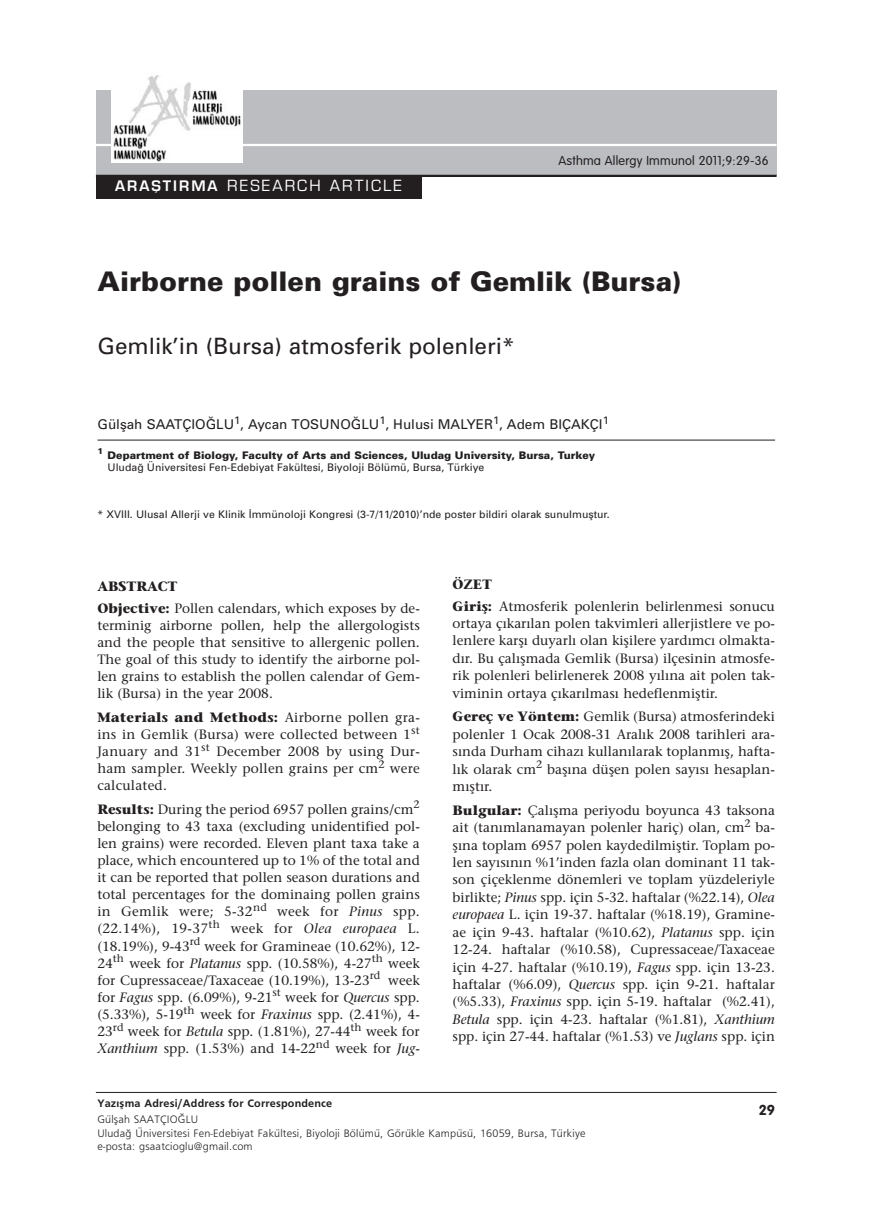
<style>
.page{position:relative;width:872px;height:1211px;background:#fff}
.page>*{position:absolute;margin:0;border:0;box-sizing:border-box;transform-origin:0 0}
.t1{font:900 27px "Univers";color:#231f20}
.t2{font:22.5px "Univers";color:#231f20}
.t3{font:15px "Eurostile";letter-spacing:.14em;color:#fff}
.t4{font:700 14.25px "VAG Rounded";color:#231f20}
.t5{font:13.5px/17.1px "Stone Serif";color:#231f20;text-align:justify}
.t6{font:13.5px "Univers";color:#231f20}
.t7{font:300 12.75px "VAG Rounded";letter-spacing:.015em;color:#231f20}
.t8{font:300 11.25px/13.5px "Frutiger";letter-spacing:.015em;color:#231f20}
.t9{font:700 11.25px "Frutiger";letter-spacing:.015em;color:#231f20}
.t10{font:900 10.5px/12.6px "Univers";color:#231f20}
.t11{font:10.5px "Univers";color:#231f20}
.s1{font-family:"Eurostile Demi"}
.s2{font-weight:400}
.s3{font-weight:700}
.s4{font-style:italic}
</style>
<div class="page">
<hr style="left:96px;top:1092px;width:680px;height:1px;background:#231f20">
<hr style="left:98px;top:440px;width:677px;height:1px;background:#231f20">
<div style="left:96px;top:90px;width:680px;height:86px;background:#bbbdc0"></div>
<hr style="left:96px;top:144px;width:680px;height:2px;background:#fff">
<hr style="left:96px;top:175px;width:680px;height:2px;background:#231f20">
<div style="left:96px;top:176px;width:325px;height:22px;background:#231f20"></div>
<img style="left:111px;top:75px;width:132px;height:88px">
<p class="t3" style="left:115px;top:180px;width:288px"><span class="s1">ARAfiTIRMA</span> RESEARCH ARTICLE</p>
<p class="t7" style="left:558px;top:155px;width:211px">Asthma Allergy Immunol 2011;9:29-36</p>
<h1 class="t1" style="left:97px;top:271px;width:585px">Airborne pollen grains of Gemlik (Bursa)</h1>
<h2 class="t2" style="left:97px;top:338px;width:418px">Gemlik’in (Bursa) atmosferik polenleri*</h2>
<p class="t6" style="left:97px;top:419px;width:512px">Gülşah SAATÇIOĞLU<sup>1</sup>, Aycan TOSUNOĞLU<sup>1</sup>, Hulusi MALYER<sup>1</sup>, Adem BIÇAKÇI<sup>1</sup></p>
<p class="t10" style="left:108px;top:449px;width:489px;text-indent:-10px"><sup>1</sup> Department of Biology, Faculty of Arts and Sciences, Uludag University, Bursa, Turkey<br><span class="s2">Uludağ Üniversitesi Fen-Edebiyat Fakültesi, Biyoloji Bölümü, Bursa, Türkiye</span></p>
<p class="t11" style="left:97px;top:510px;width:513px">* XVIII. Ulusal Allerji ve Klinik İmmünoloji Kongresi (3-7/11/2010)’nde poster bildiri olarak sunulmuştur.</p>
<p class="t5" style="left:97px;top:577px;width:324px;line-height:21.3px"><span class="s3">ABSTRACT<br>Objective:</span> Pollen calendars, which exposes by de-</p>
<p class="t5" style="left:97px;top:618px;width:324px">terminig airborne pollen, help the allergologists and the people that sensitive to allergenic pollen.<br>The goal of this study to identify the airborne pol&shy;len grains to establish the pollen calendar of Gem&shy;lik (Bursa) in the year 2008.</p>
<p class="t5" style="left:97px;top:710px;width:324px"><span class="s3">Materials and Methods:</span> Airborne pollen gra&shy;ins in Gemlik (Bursa) were collected between 1<sup>st </sup>January and 31<sup>st</sup> December 2008 by using Dur&shy;ham sampler. Weekly pollen grains per cm<sup>2</sup> were calculated.</p>
<p class="t5" style="left:97px;top:802px;width:324px"><span class="s3">Results:</span> During the period 6957 pollen grains/cm<sup>2 </sup>belonging to 43 taxa (excluding unidentified pol&shy;len grains) were recorded. Eleven plant taxa take a place, which encountered up to 1% of the total and it can be reported that pollen season durations and total percentages for the dominaing pollen grains in Gemlik were; 5-32<sup>nd</sup> week for <span class="s4">Pinus</span> spp. (22.14%), 19-37<sup>th</sup> week for <span class="s4">Olea europaea</span> L. (18.19%), 9-43<sup>rd</sup> week for Gramineae (10.62%), 12- 24<sup>th</sup> week for <span class="s4">Platanus</span> spp. (10.58%), 4-27<sup>th</sup> week for Cupressaceae/Taxaceae (10.19%), 13-23<sup>rd</sup> week for <span class="s4">Fagus</span> spp. (6.09%), 9-21<sup>st</sup> week for <span class="s4">Quercus</span> spp. (5.33%), 5-19<sup>th</sup> week for <span class="s4">Fraxinus</span> spp. (2.41%), 4- 23<sup>rd</sup> week for <span class="s4">Betula</span> spp. (1.81%), 27-44<sup>th</sup> week for <span class="s4">Xanthium</span> spp. (1.53%) and 14-22<sup>nd</sup> week for <span class="s4">Jug-</span></p>
<p class="t5" style="left:452px;top:575px;width:324px;line-height:21.6px"><span class="s3">ÖZET<br>Giriş:</span> Atmosferik polenlerin belirlenmesi sonucu</p>
<p class="t5" style="left:452px;top:616px;width:324px">ortaya çıkarılan polen takvimleri allerjistlere ve po&shy;lenlere karşı duyarlı olan kişilere yardımcı olmakta&shy;dır. Bu çalışmada Gemlik (Bursa) ilçesinin atmosfe&shy;rik polenleri belirlenerek 2008 yılına ait polen tak&shy;viminin ortaya çıkarılması hedeflenmiştir.</p>
<p class="t5" style="left:452px;top:709px;width:324px"><span class="s3">Gereç ve Yöntem:</span> Gemlik (Bursa) atmosferindeki polenler 1 Ocak 2008-31 Aralık 2008 tarihleri ara&shy;sında Durham cihazı kullanılarak toplanmış, hafta&shy;lık olarak cm<sup>2</sup> başına düşen polen sayısı hesaplan&shy;mıştır.</p>
<p class="t5" style="left:452px;top:803px;width:324px"><span class="s3">Bulgular:</span> Çalışma periyodu boyunca 43 taksona ait (tanımlanamayan polenler hariç) olan, cm<sup>2</sup> ba&shy;şına toplam 6957 polen kaydedilmiştir. Toplam po&shy;len sayısının %1’inden fazla olan dominant 11 tak&shy;son çiçeklenme dönemleri ve toplam yüzdeleriyle birlikte; <span class="s4">Pinus</span> spp. için 5-32. haftalar (%22.14), <span class="s4">Olea europaea</span> L. için 19-37. haftalar (%18.19), Gramine&shy;ae için 9-43. haftalar (%10.62), <span class="s4">Platanus</span> spp. için 12-24. haftalar (%10.58), Cupressaceae/Taxaceae için 4-27. haftalar (%10.19), <span class="s4">Fagus</span> spp. için 13-23. haftalar (%6.09), <span class="s4">Quercus</span> spp. için 9-21. haftalar (%5.33), <span class="s4">Fraxinus</span> spp. için 5-19. haftalar (%2.41), <span class="s4">Betula</span> spp. için 4-23. haftalar (%1.81), <span class="s4">Xanthium </span>spp. için 27-44. haftalar (%1.53) ve <span class="s4">Juglans</span> spp. için</p>
<p class="t9" style="left:97px;top:1099px;width:236px">Yaz›flma Adresi/Address for Correspondence</p>
<p class="t8" style="left:97px;top:1113px;width:489px">Gülflah SAATÇIO⁄LU<br>Uluda¤ Üniversitesi Fen-Edebiyat Fakültesi, Biyoloji Bölümü, Görükle Kampüsü, 16059, Bursa, Türkiye e-posta: gsaatcioglu@gmail.com</p>
<p class="t4" style="left:758px;top:1104px;width:18px">29</p>
</div>
